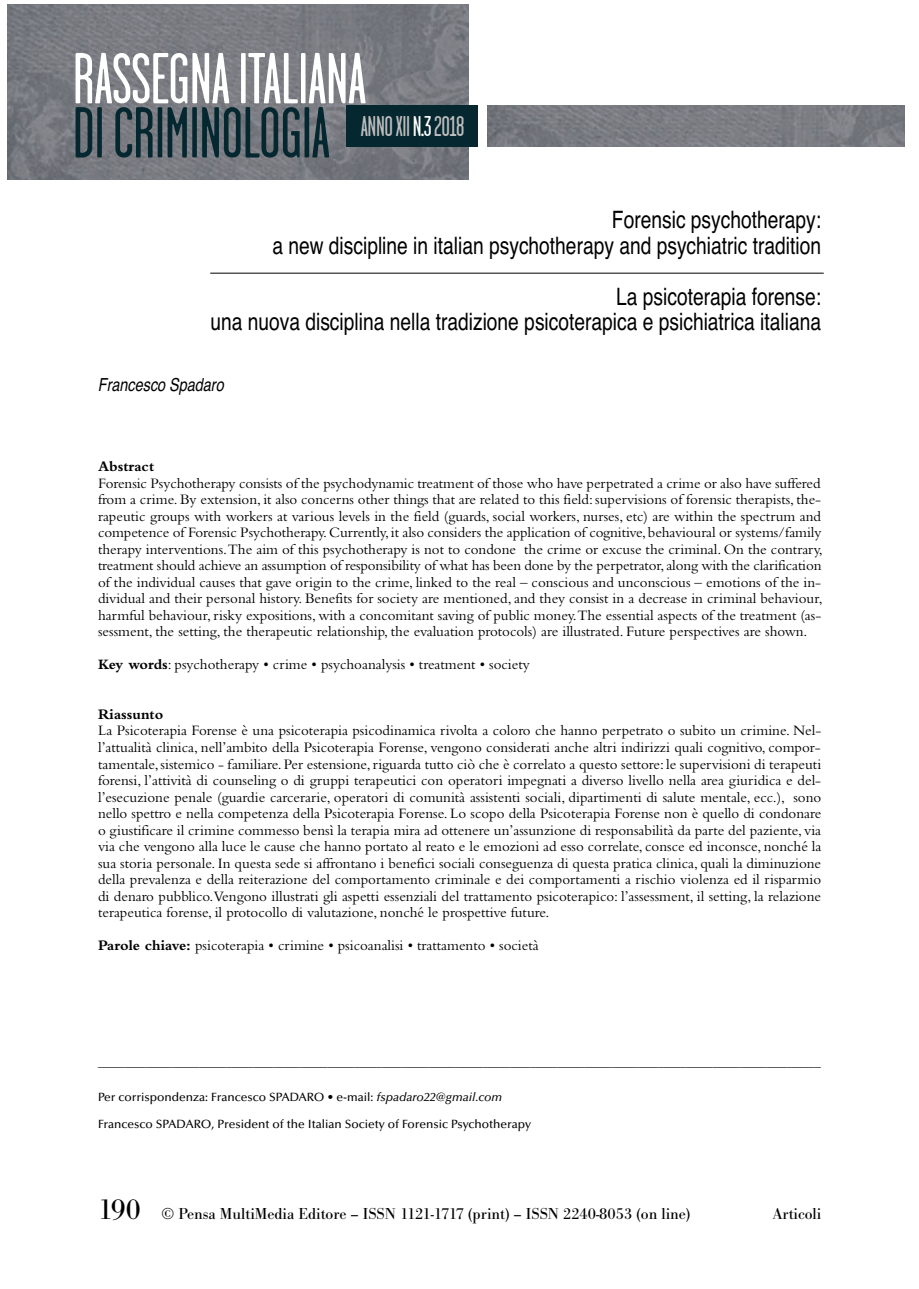
<style>
.page{position:relative;width:919px;height:1289px;background:#fff}
.page>*{position:absolute;margin:0;border:0;box-sizing:border-box;transform-origin:0 0}
.t1{font:28.5px "Garage Gothic";letter-spacing:-.015em;color:#bdbdbd}
.t2{font:24px/25.5px "Helvetica";color:#000;text-align:right;scale:.8 1}
.t3{font:italic 18px "Helvetica";color:#000;scale:.8 1}
.t4{font:16.5px "Bodoni Antiqua T";color:#000}
.t5{font:15px/16.5px "Bembo";color:#000}
.t6{font:700 15px "Bembo";color:#000}
.t7{font:13.5px "Bembo";color:#000}
.t8{font:500 12px "Optima";color:#000}
.s1{color:#fff}
.s2{font-weight:700}
.s3{font-style:italic}
.s4{font-size:30px}
</style>
<div class="page">
<hr style="left:210px;top:273px;width:613px;height:1px;background:#000">
<img style="left:488px;top:105px;width:416px;height:42px">
<img style="left:7px;top:4px;width:461px;height:176px">
<svg style="left:76px;top:53px;width:289px;height:105px"></svg>
<div style="left:346px;top:105px;width:131px;height:42px;background:#052730"></div>
<h1 class="t1" style="left:361px;top:109px;width:105px">ANNO XII<span class="s1">N.3</span>2018</h1>
<h2 class="t2" style="left:272px;top:207px;width:687px">Forensic psychotherapy:<br>a new discipline in italian psychotherapy and psychiatric tradition</h2>
<h2 class="t2" style="left:210px;top:284px;width:765px">La psicoterapia forense:<br>una nuova disciplina nella tradizione psicoterapica e psichiatrica italiana</h2>
<p class="t3" style="left:98px;top:374px;width:159px">Francesco Spadaro</p>
<p class="t6" style="left:98px;top:461px;width:58px">Abstract</p>
<p class="t5" style="left:98px;top:476px;width:726px">Forensic Psychotherapy consists of the psychodynamic treatment of those who have perpetrated a crime or also have suffered from a crime. By extension, it also concerns other things that are related to this field: supervisions of forensic therapists, the&shy;rapeutic groups with workers at various levels in the field (guards, social workers, nurses, etc) are within the spectrum and competence of Forensic Psychotherapy. Currently, it also considers the application of cognitive, behavioural or systems/family therapy interventions.The aim of this psychotherapy is not to condone the crime or excuse the criminal. On the contrary, treatment should achieve an assumption of responsibility of what has been done by the perpetrator, along with the clarification of the individual causes that gave origin to the crime, linked to the real – conscious and unconscious – emotions of the in&shy;dividual and their personal history. Benefits for society are mentioned, and they consist in a decrease in criminal behaviour, harmful behaviour, risky expositions, with a concomitant saving of public money.The essential aspects of the treatment (as&shy;sessment, the setting, the therapeutic relationship, the evaluation protocols) are illustrated. Future perspectives are shown.</p>
<p class="t5" style="left:98px;top:658px;width:433px"><span class="s2">Key words</span>: psychotherapy • crime • psychoanalysis • treatment • society</p>
<p class="t6" style="left:98px;top:709px;width:67px">Riassunto</p>
<p class="t5" style="left:98px;top:724px;width:724px;text-align:justify">La Psicoterapia Forense è una psicoterapia psicodinamica rivolta a coloro che hanno perpetrato o subito un crimine. Nel&shy;l’attualità clinica, nell’ambito della Psicoterapia Forense, vengono considerati anche altri indirizzi quali cognitivo, compor&shy;tamentale, sistemico - familiare. Per estensione, riguarda tutto ciò che è correlato a questo settore: le supervisioni di terapeuti forensi, l’attività di counseling o di gruppi terapeutici con operatori impegnati a diverso livello nella area giuridica e del&shy;l’esecuzione penale (guardie carcerarie, operatori di comunità assistenti sociali, dipartimenti di salute mentale, ecc.), sono nello spettro e nella competenza della Psicoterapia Forense. Lo scopo della Psicoterapia Forense non è quello di condonare o giustificare il crimine commesso bensì la terapia mira ad ottenere un’assunzione di responsabilità da parte del paziente, via via che vengono alla luce le cause che hanno portato al reato e le emozioni ad esso correlate, consce ed inconsce, nonché la sua storia personale. In questa sede si affrontano i benefici sociali conseguenza di questa pratica clinica, quali la diminuzione della prevalenza e della reiterazione del comportamento criminale e dei comportamenti a rischio violenza ed il risparmio di denaro pubblico.Vengono illustrati gli aspetti essenziali del trattamento psicoterapico: l’assessment, il setting, la relazione terapeutica forense, il protocollo di valutazione, nonché le prospettive future.</p>
<p class="t5" style="left:98px;top:938px;width:442px"><span class="s2">Parole chiave:</span> psicoterapia • crimine • psicoanalisi • trattamento • società</p>
<p class="t7" style="left:98px;top:1061px;width:724px">–––––––––––––––––––––––––––––––––––––––––––––––––––––––––––––––––––––––––––––––––––––––––––––––––––––––––––</p>
<p class="t8" style="left:98px;top:1091px;width:405px">Per corrispondenza: Francesco SPADARO • e-mail: <span class="s3">fspadaro22@gmail.com</span></p>
<p class="t8" style="left:98px;top:1119px;width:434px">Francesco SPADARO, President of the Italian Society of Forensic Psychotherapy</p>
<p class="t4" style="left:98px;top:1203px;width:594px"><span class="s4">190</span> © Pensa MultiMedia Editore – ISSN 1121-1717 (print) – ISSN 2240-8053 (on line)</p>
<p class="t4" style="left:772px;top:1203px;width:50px">Articoli</p>
</div>
